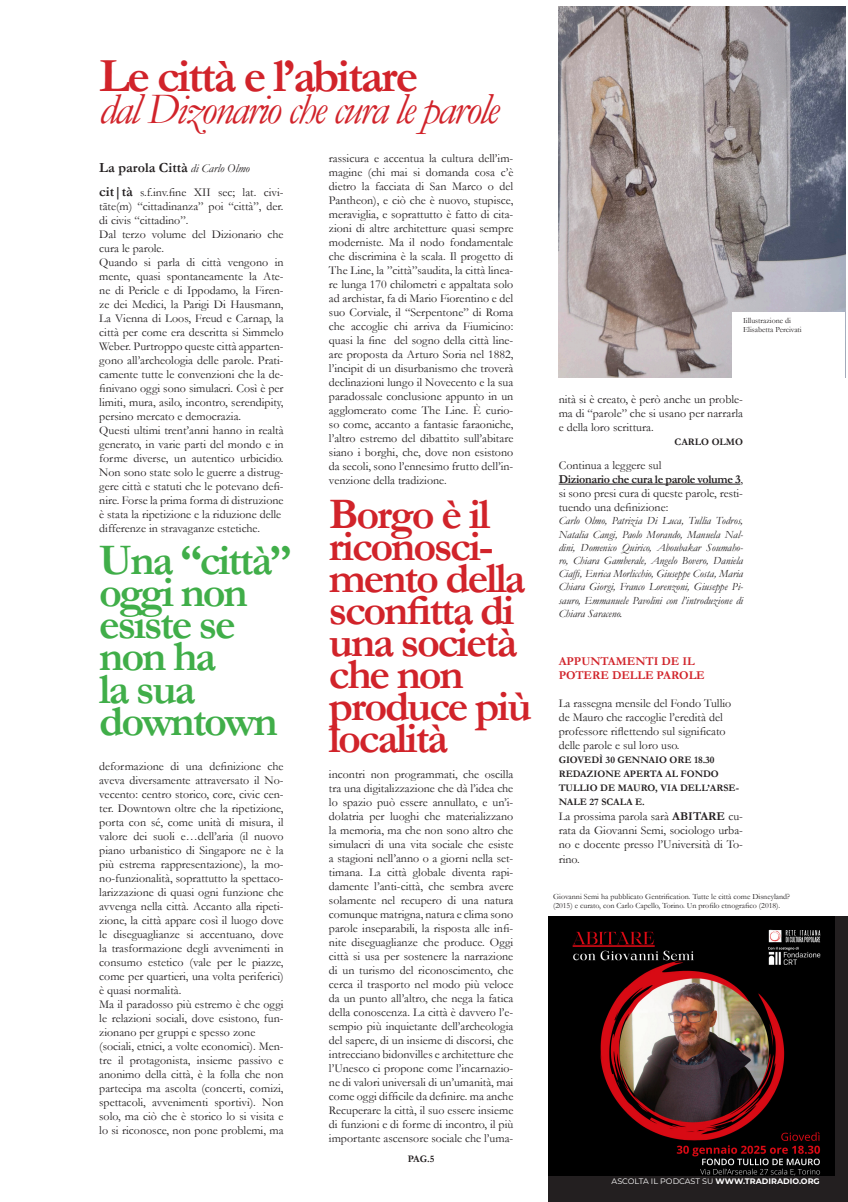
<style>
.page{position:relative;width:848px;height:1202px;background:#fff}
.page>*{position:absolute;margin:0;border:0;box-sizing:border-box;transform-origin:0 0}
.t1{font:700 48px "Garamond";letter-spacing:-.05em;color:#d1232a}
.testo{font:700 44px/32px "Garamond";letter-spacing:-.05em;color:#d1232a}
.testo-2{font:700 44px/32px "Garamond";letter-spacing:-.05em;color:#40ae49}
.t2{font:italic 44px "Garamond";letter-spacing:-.05em;color:#d1232a}
.testo-3{font:700 14px "Garamond";color:#231f20}
.testo-4{font:12px/14px "Garamond";color:#231f20;text-align:justify}
.testo-5{font:700 12px/14px "Garamond";color:#d1232a}
.t3{font:italic 11px/13.2px "Garamond";color:#231f20;text-align:justify}
.testo-6{font:700 10px/14px "Garamond";color:#231f20}
.t4{font:8px/9.6px "Garamond";color:#231f20}
.testo-7{font:8px "Montserrat";color:#fff}
.s1{font-weight:400;font-style:italic;font-size:12px}
.s2{font-weight:700;font-size:14px}
.s3{font-weight:700}
</style>
<div class="page">
<img style="left:558px;top:7px;width:287px;height:370px">
<div style="left:732px;top:312px;width:113px;height:73px;background:#fff"></div>
<hr style="left:558px;top:484px;width:182px;height:1px;background:#231f20">
<div style="left:812px;top:916px;width:36px;height:286px;background:#231f20"></div>
<img style="left:548px;top:916px;width:286px;height:260px">
<div style="left:548px;top:1176px;width:297px;height:26px;background:#231f20"></div>
<p class="t1" style="left:99px;top:43px;width:320px">Le città e l’abitare</p>
<p class="t2" style="left:99px;top:79px;width:401px">dal Dizonario che cura le parole</p>
<p class="testo-3" style="left:99px;top:158px;width:152px">La parola Città <span class="s1">di Carlo Olmo</span></p>
<p class="testo-4" style="left:99px;top:185px;width:186px"><span class="s2">cit|tà</span> s.f.inv.fine XII sec; lat. civi&shy;tāte(m) “cittadinanza” poi “città”, der. di civis “cittadino”.</p>
<p class="testo-4" style="left:99px;top:227px;width:186px">Dal terzo volume del Dizionario che cura le parole.</p>
<p class="testo-4" style="left:99px;top:255px;width:186px">Quando si parla di città vengono in mente, quasi spontaneamente la Ate&shy;ne di Pericle e di Ippodamo, la Firen&shy;ze dei Medici, la Parigi Di Hausmann, La Vienna di Loos, Freud e Carnap, la città per come era descritta si Simmelo Weber. Purtroppo queste città apparten&shy;gono all’archeologia delle parole. Prati&shy;camente tutte le convenzioni che la de&shy;finivano oggi sono simulacri. Così è per limiti, mura, asilo, incontro, serendipity, persino mercato e democrazia.</p>
<p class="testo-4" style="left:99px;top:423px;width:186px">Questi ultimi trent’anni hanno in realtà generato, in varie parti del mondo e in forme diverse, un autentico urbicidio.<br>Non sono state solo le guerre a distrug&shy;gere città e statuti che le potevano defi&shy;nire. Forse la prima forma di distruzione è stata la ripetizione e la riduzione delle</p>
<p class="testo-4" style="left:99px;top:521px;width:162px">differenze in stravaganze estetiche.</p>
<p class="testo-2" style="left:99px;top:545px;width:194px">Una “città” oggi non esiste se non ha<br>la sua downtown</p>
<p class="testo-4" style="left:99px;top:759px;width:186px">deformazione di una definizione che aveva diversamente attraversato il No&shy;vecento: centro storico, core, civic cen&shy;ter. Downtown oltre che la ripetizione, porta con sé, come unità di misura, il valore dei suoli e…dell’aria (il nuovo piano urbanistico di Singapore ne è la più estrema rappresentazione), la mo&shy;no-funzionalità, soprattutto la spettaco&shy;larizzazione di quasi ogni funzione che avvenga nella città. Accanto alla ripeti&shy;zione, la città appare così il luogo dove le diseguaglianze si accentuano, dove la trasformazione degli avvenimenti in consumo estetico (vale per le piazze, come per quartieri, una volta periferici) è quasi normalità.</p>
<p class="testo-4" style="left:99px;top:997px;width:186px">Ma il paradosso più estremo è che oggi le relazioni sociali, dove esistono, fun&shy;zionano per gruppi e spesso zone</p>
<p class="testo-4" style="left:99px;top:1039px;width:186px">(sociali, etnici, a volte economici). Men&shy;tre il protagonista, insieme passivo e anonimo della città, è la folla che non partecipa ma ascolta (concerti, comizi, spettacoli, avvenimenti sportivi). Non solo, ma ciò che è storico lo si visita e lo si riconosce, non pone problemi, ma</p>
<p class="testo-4" style="left:329px;top:151px;width:186px">rassicura e accentua la cultura dell’im&shy;magine (chi mai si domanda cosa c’è dietro la facciata di San Marco o del Pantheon), e ciò che è nuovo, stupisce, meraviglia, e soprattutto è fatto di cita&shy;zioni di altre architetture quasi sempre moderniste. Ma il nodo fondamentale che discrimina è la scala. Il progetto di The Line, la ”città”saudita, la città linea&shy;re lunga 170 chilometri e appaltata solo ad archistar, fa di Mario Fiorentino e del suo Corviale, il “Serpentone” di Roma che accoglie chi arriva da Fiumicino: quasi la fine del sogno della città line&shy;are proposta da Arturo Soria nel 1882, l’incipit di un disurbanismo che troverà declinazioni lungo il Novecento e la sua paradossale conclusione appunto in un agglomerato come The Line. È curio&shy;so come, accanto a fantasie faraoniche, l’altro estremo del dibattito sull’abitare siano i borghi, che, dove non esistono da secoli, sono l’ennesimo frutto dell’in&shy;venzione della tradizione.</p>
<p class="testo" style="left:329px;top:498px;width:198px">Borgo è il riconosci&shy;mento della sconfitta di una società che non</p>
<p class="testo" style="left:329px;top:690px;width:204px">produce più</p>
<p class="testo" style="left:329px;top:722px;width:121px">località</p>
<p class="testo-4" style="left:329px;top:767px;width:186px">incontri non programmati, che oscilla tra una digitalizzazione che dà l’idea che lo spazio può essere annullato, e un’i&shy;dolatria per luoghi che materializzano la memoria, ma che non sono altro che simulacri di una vita sociale che esiste a stagioni nell’anno o a giorni nella set&shy;timana. La città globale diventa rapi&shy;damente l’anti-città, che sembra avere solamente nel recupero di una natura comunque matrigna, natura e clima sono parole inseparabili, la risposta alle infi&shy;nite diseguaglianze che produce. Oggi città si usa per sostenere la narrazione di un turismo del riconoscimento, che cerca il trasporto nel modo più veloce da un punto all’altro, che nega la fatica della conoscenza. La città è davvero l’e&shy;sempio più inquietante dell’archeologia del sapere, di un insieme di discorsi, che intrecciano bidonvilles e architetture che l’Unesco ci propone come l’incarnazio&shy;ne di valori universali di un’umanità, mai come oggi difficile da definire. ma anche Recuperare la città, il suo essere insieme di funzioni e di forme di incontro, il più importante ascensore sociale che l’uma-</p>
<p class="testo-6" style="left:408px;top:1152px;width:28px">PAG.5</p>
<p class="t4" style="left:743px;top:315px;width:49px">Iillustrazione di</p>
<p class="t4" style="left:743px;top:325px;width:60px">Elisabetta Percivati</p>
<p class="testo-4" style="left:558px;top:391px;width:186px">nità si è creato, è però anche un proble&shy;ma di “parole” che si usano per narrarla e della loro scrittura.</p>
<p class="testo-6" style="left:674px;top:434px;width:70px">CARLO OLMO</p>
<p class="testo-4" style="left:558px;top:458px;width:104px">Continua a leggere sul</p>
<p class="testo-4" style="left:558px;top:472px;width:186px"><span class="s3">Dizionario che cura le parole volume 3</span>, si sono presi cura di queste parole, resti&shy;tuendo una definizione:</p>
<p class="t3" style="left:558px;top:514px;width:186px">Carlo Olmo, Patrizia Di Luca, Tullia Todros, Natalia Cangi, Paolo Morando, Manuela Nal&shy;dini, Domenico Quirico, Aboubakar Soumaho&shy;ro, Chiara Gamberale, Angelo Bovero, Daniela Ciaffi, Enrica Morlicchio, Giuseppe Costa, Maria Chiara Giorgi, Franco Lorenzoni, Giuseppe Pi&shy;sauro, Emmanuele Pavolini con l’introduzione di Chiara Saraceno.</p>
<p class="testo-5" style="left:558px;top:654px;width:148px">APPUNTAMENTI DE IL<br>POTERE DELLE PAROLE</p>
<p class="testo-4" style="left:558px;top:696px;width:174px;text-align:left">La rassegna mensile del Fondo Tullio de Mauro che raccoglie l’eredità del professore riflettendo sul significato delle parole e sul loro uso.</p>
<p class="testo-6" style="left:558px;top:753px;width:157px">GIOVEDÌ 30 GENNAIO ORE 18.30</p>
<p class="testo-6" style="left:558px;top:767px;width:182px">REDAZIONE APERTA AL FONDO<br>TULLIO DE MAURO, VIA DELL’ARSE-<br>NALE 27 SCALA E.</p>
<p class="testo-4" style="left:558px;top:808px;width:186px;line-height:14.4px">La prossima parola sarà <span class="s3">ABITARE</span> cu&shy;rata da Giovanni Semi, sociologo urba&shy;no e docente presso l’Università di To&shy;rino.</p>
<p class="t4" style="left:553px;top:891px;width:238px">Giovanni Semi ha pubblicato Gentrification. Tutte le città come Disneyland? (2015) e curato, con Carlo Capello, Torino. Un profilo etnografico (2018).</p>
<p class="testo-7" style="left:611px;top:1176px;width:210px">ASCOLTA IL PODCAST SU <span class="s3">WWW.TRADIRADIO.ORG</span></p>
</div>
